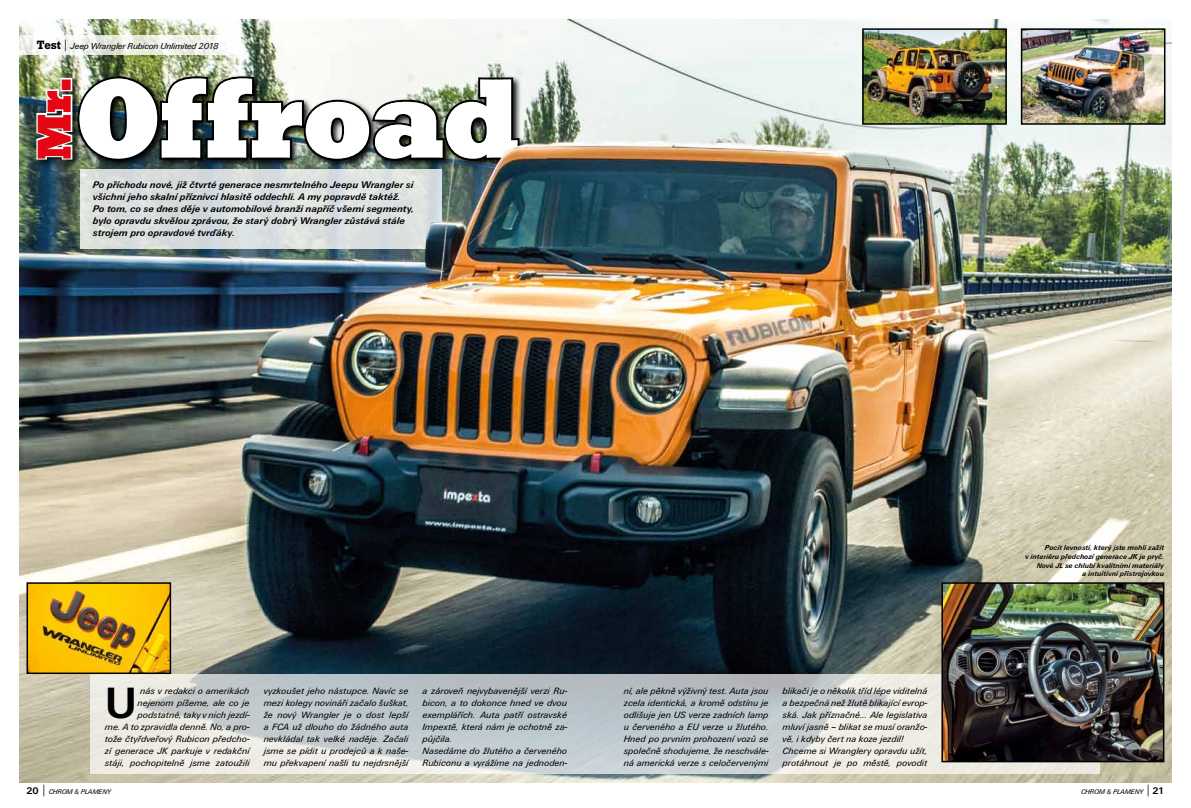
<style>
.page{position:relative;width:1191px;height:808px;background:#fff}
.page>*{position:absolute;margin:0;border:0;box-sizing:border-box;transform-origin:0 0}
.t1{font:700 116.8px "Roctus TOT";color:#fff;scale:.92 1}
.t2{font:700 49.3px "Roctus TOT";color:#e30613;scale:.92 1}
.t3{font:700 45.5px "U001 TOT";color:#000}
.t4{font:italic 700 10px/12px "U001 TOT";color:#000}
.t5{font:italic 9.5px/12px "U001 TOT";letter-spacing:.005em;color:#000;text-align:justify}
.t6{font:italic 9px "U001 TOT";letter-spacing:-.015em;color:#000}
.t7{font:italic 700 7.5px/8.7px "U001 TOT";color:#000;text-align:right}
.t8{font:italic 7px "U001 TOT";letter-spacing:-.015em;color:#000}
.s1{font-family:"Roctus TOT";font-weight:500;font-style:normal;font-size:12.5px}
.s2{font-family:"U001 DOT Ligh";font-style:normal;font-size:14px}
.s3{font-weight:700;font-style:normal;font-size:10px}
.s4{font-family:"Franklin Got Itc TOT Boo Ita";font-style:normal}
</style>
<div class="page">
<img style="left:20px;top:20px;width:1151px;height:762px">
<svg style="left:19px;top:35px;width:222px;height:20px"></svg>
<svg style="left:91px;top:674px;width:1009px;height:99px;background:#ced3d3"></svg>
<div style="left:74px;top:74px;width:454px;height:96px;background:#000;opacity:.75"></div>
<div style="left:33px;top:75px;width:48px;height:93px;background:#000;opacity:.75"></div>
<img style="left:28px;top:74px;width:493px;height:89px">
<div style="left:60px;top:78px;width:12px;height:13px;border:3px solid #fff"></div>
<div style="left:76px;top:75px;width:451px;height:93px;background:#000;opacity:.75"></div>
<img style="left:485px;top:144px;width:62px;height:43px">
<div style="left:80px;top:170px;width:361px;height:79px;background:#dadfdf"></div>
<img style="left:411px;top:209px;width:114px;height:79px">
<img style="left:30px;top:585px;width:138px;height:86px">
<div style="left:27px;top:582px;width:144px;height:92px;border:2px solid #000"></div>
<img style="left:944px;top:585px;width:217px;height:174px">
<div style="left:941px;top:582px;width:223px;height:180px;border:2px solid #000"></div>
<img style="left:1023px;top:31px;width:139px;height:91px">
<div style="left:1020px;top:28px;width:145px;height:97px;border:2px solid #000"></div>
<img style="left:865px;top:31px;width:138px;height:91px">
<div style="left:862px;top:28px;width:144px;height:97px;border:2px solid #000"></div>
<p class="t6" style="left:37px;top:41px;width:183px"><span class="s1">Test</span> <span class="s2">|</span> Jeep Wrangler Rubicon Unlimited 2018</p>
<h2 class="t2" style="left:27px;top:159px;width:91px;rotate:-90deg">Mr.</h2>
<h1 class="t1" style="left:77px;top:53px;width:481px">Offroad</h1>
<p class="t4" style="left:93px;top:179px;width:323px">Po příchodu nové, již čtvrté generace nesmrtelného Jeepu Wrangler si všichni jeho skalní příznivci hlasitě oddechli. A my popravdě taktéž.<br>Po tom, co se dnes děje v automobilové branži napříč všemi segmenty, bylo opravdu skvělou zprávou, že starý dobrý Wrangler zůstává stále strojem pro opravdové tvrďáky.</p>
<p class="t5" style="left:105px;top:685px;width:146px;text-align:right">nás v redakci o amerikách nejenom píšeme, ale co je podstatné, taky v nich jezdí-<br>me. A to zpravidla denně. No, a pro&shy;tože čtyřdveřový Rubicon předcho&shy;zí generace JK parkuje v redakční stáji, pochopitelně jsme zatoužili</p>
<p class="t5" style="left:624px;top:685px;width:146px">ní, ale pěkně výživný test. Auta jsou zcela identická, a kromě odstínu je odlišuje jen US verze zadních lamp u červeného a EU verze u žlutého.<br>Hned po prvním prohození vozů se společně shodujeme, že neschvále&shy;ná americká verze s celočervenými</p>
<p class="t5" style="left:264px;top:685px;width:146px">vyzkoušet jeho nástupce. Navíc se mezi kolegy novináři začalo šuškat, že nový Wrangler je o dost lepší a FCA už dlouho do žádného auta nevkládal tak velké naděje. Začali jsme se pídit u prodejců a k naše&shy;mu překvapení našli tu nejdrsnější</p>
<p class="t5" style="left:782px;top:685px;width:146px;text-align:left">blikači je o několik tříd lépe viditelná a bezpečná než žlutě blikající evrop&shy;ská. Jak příznačné… Ale legislativa mluví jasně – blikat se musí oranžo&shy;vě, i kdyby čert na koze jezdil!<br>Chceme si Wranglery opravdu užít, protáhnout je po městě, povodit</p>
<p class="t5" style="left:422px;top:685px;width:146px;text-align:left">a zároveň nejvybavenější verzi Ru&shy;bicon, a to dokonce hned ve dvou exemplářích. Auta patří ostravské<br>Impextě, která nám je ochotně za&shy;půjčila.<br>Nasedáme do žlutého a červeného<br>Rubiconu a vyrážíme na jednoden-</p>
<h3 class="t3" style="left:105px;top:677px;width:34px">U</h3>
<p class="t7" style="left:1025px;top:543px;width:140px">Pocit levnosti, který jste mohli zažít<br>v interiéru předchozí generace JK je pryč.<br>Nové JL se chlubí kvalitními materiály<br>a intuitivní přístrojovkou</p>
<p class="t8" style="left:27px;top:788px;width:86px"><span class="s3">20</span> <span class="s2">|</span> CHROM <span class="s4">&amp;</span> PLAMENY</p>
<p class="t8" style="left:1081px;top:788px;width:85px">CHROM <span class="s4">&amp;</span> PLAMENY <span class="s2">|</span> <span class="s3">21</span></p>
</div>
